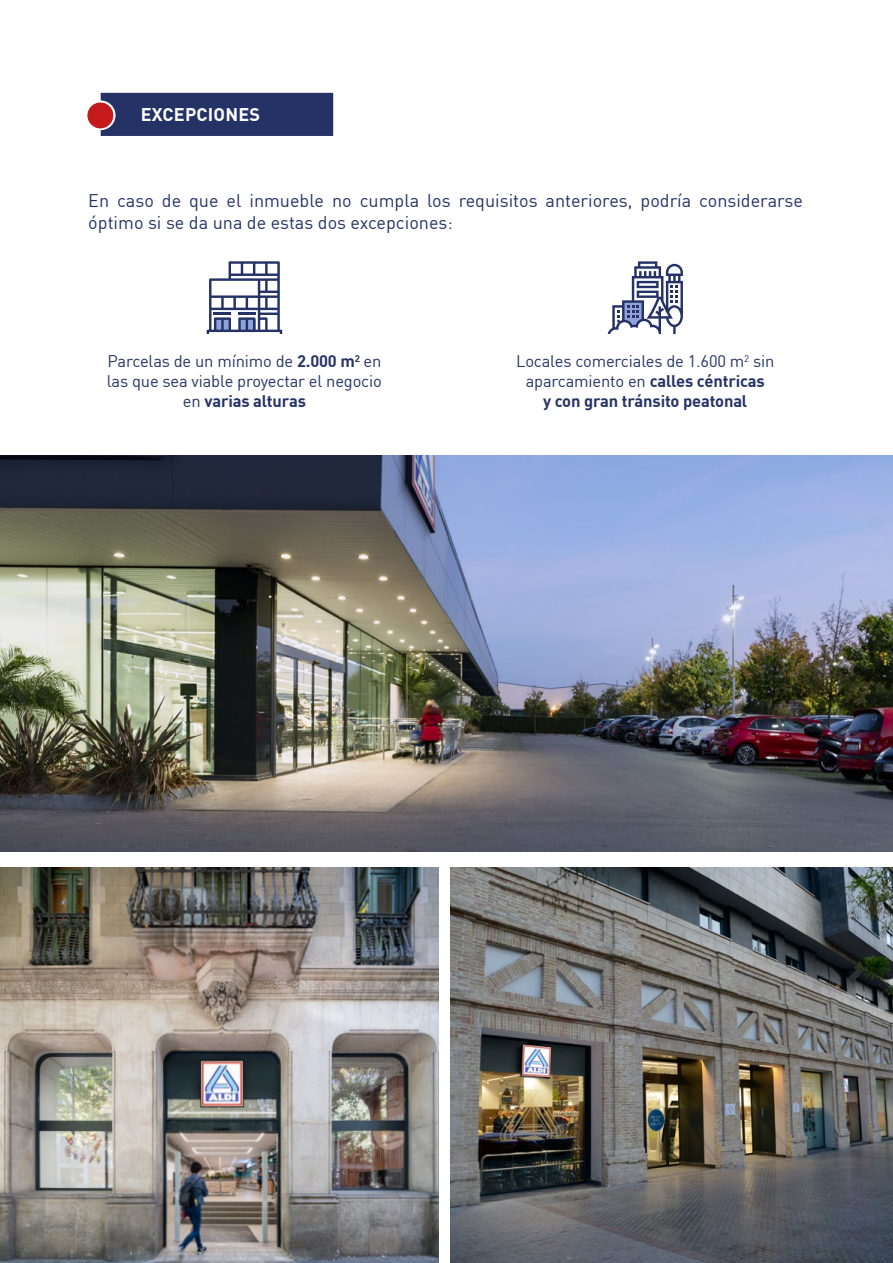
<style>
.page{position:relative;width:893px;height:1263px;background:#fff}
.page>*{position:absolute;margin:0;border:0;box-sizing:border-box;transform-origin:0 0}
.t1{font:18px/21.6px "DINPR Ofor BRM";color:#253267}
.t2{font:700 18px "DINPR Ofor BRM";letter-spacing:.01em;color:#fff}
.t3{font:16.5px/19.8px "DINPR Ofor BRM";letter-spacing:-.01em;color:#263366;text-align:center}
.s1{font-weight:700}
</style>
<div class="page">
<img style="left:0;top:456px;width:893px;height:395px">
<img style="left:0;top:867px;width:438px;height:396px">
<svg style="left:207px;top:261px;width:75px;height:72px"></svg>
<svg style="left:608px;top:261px;width:75px;height:72px"></svg>
<div style="left:101px;top:93px;width:232px;height:43px;background:#253266"></div>
<div style="left:87px;top:103px;width:26px;height:25px;background:#c51a1b;border-radius:50%"></div>
<img style="left:451px;top:867px;width:442px;height:396px">
<p class="t2" style="left:141px;top:101px;width:121px">EXCEPCIONES</p>
<p class="t1" style="left:88px;top:189px;width:716px">En caso de que el inmueble no cumpla los requisitos anteriores, podría considerarse óptimo si se da una de estas dos excepciones:</p>
<p class="t3" style="left:107px;top:350px;width:277px">Parcelas de un mínimo de <span class="s1">2.000 m</span><sup>2</sup> en las que sea viable proyectar el negocio en <span class="s1">varias alturas</span></p>
<p class="t3" style="left:516px;top:350px;width:260px">Locales comerciales de 1.600 m<sup>2</sup> sin aparcamiento en <span class="s1">calles céntricas<br>y con gran tránsito peatonal</span></p>
</div>
